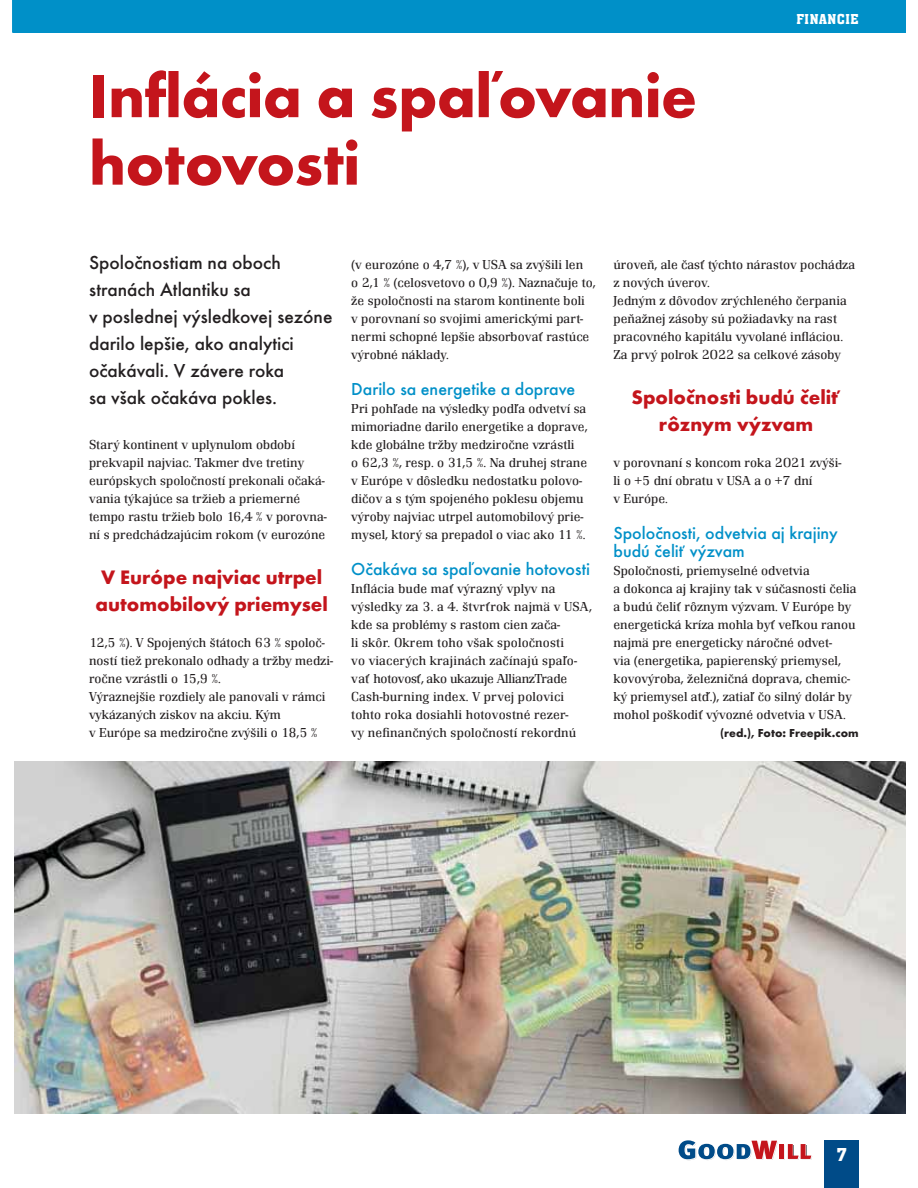
<style>
.page{position:relative;width:918px;height:1188px;background:#fff}
.page>*{position:absolute;margin:0;border:0;box-sizing:border-box;transform-origin:0 0}
.t1{font:700 63px/67.5px "Futura TOT";letter-spacing:-.01em;color:#c4151c}
.t2{font:700 20.25px/27px "Futura TOT";color:#c4151c}
.t3{font:500 19.5px/27px "Futura TOT";color:#231f20}
.t4{font:500 19.5px "Aachen DOT";color:#fff}
.t5{font:500 18px/18px "Futura TOT";color:#0090c8}
.t6{font:500 15px "Aachen DOT";letter-spacing:.04em;color:#fff}
.t7{font:300 13.5px/18px "Renault TOT";color:#231f20}
.t8{font:700 12px "Futura TOT";color:#231f20}
</style>
<div class="page">
<div style="left:13px;top:0;width:892px;height:33px;background:#0090c8"></div>
<svg style="left:679px;top:1140px;width:133px;height:20px"></svg>
<div style="left:825px;top:1140px;width:34px;height:48px;background:#004b88"></div>
<img style="left:15px;top:762px;width:890px;height:352px">
<h1 class="t1" style="left:89px;top:68px;width:609px">Inflácia a spaľovanie hotovosti</h1>
<p class="t6" style="left:796px;top:14px;width:64px">FINANCIE</p>
<h3 class="t3" style="left:89px;top:251px;width:245px">Spoločnostiam na oboch stranách Atlantiku sa<br>v poslednej výsledkovej sezóne darilo lepšie, ako analytici očakávali. V závere roka<br>sa však očakáva pokles.</h3>
<p class="t7" style="left:89px;top:436px;width:239px">Starý kontinent v uplynulom období prekvapil najviac. Takmer dve tretiny európskych spoločností prekonali očaká&shy;vania týkajúce sa tržieb a priemerné tempo rastu tržieb bolo 16,4 % v porovna&shy;ní s predchádzajúcim rokom (v eurozóne</p>
<h2 class="t2" style="left:96px;top:565px;width:234px">V Európe najviac utrpel automobilový priemysel</h2>
<p class="t7" style="left:89px;top:634px;width:245px">12,5 %). V Spojených štátoch 63 % spoloč&shy;ností tiež prekonalo odhady a tržby medzi&shy;ročne vzrástli o 15,9 %.<br>Výraznejšie rozdiely ale panovali v rámci vykázaných ziskov na akciu. Kým<br>v Európe sa medziročne zvýšili o 18,5 %</p>
<p class="t7" style="left:351px;top:256px;width:246px">(v eurozóne o 4,7 %), v USA sa zvýšili len<br>o 2,1 % (celosvetovo o 0,9 %). Naznačuje to, že spoločnosti na starom kontinente boli<br>v porovnaní so svojimi americkými part&shy;nermi schopné lepšie absorbovať rastúce výrobné náklady.</p>
<h3 class="t5" style="left:351px;top:382px;width:226px">Darilo sa energetike a doprave</h3>
<p class="t7" style="left:351px;top:400px;width:238px">Pri pohľade na výsledky podľa odvetví sa mimoriadne darilo energetike a doprave, kde globálne tržby medziročne vzrástli<br>o 62,3 %, resp. o 31,5 %. Na druhej strane v Európe v dôsledku nedostatku polovo&shy;dičov a s tým spojeného poklesu objemu výroby najviac utrpel automobilový prie&shy;mysel, ktorý sa prepadol o viac ako 11 %.</p>
<h3 class="t5" style="left:351px;top:562px;width:240px">Očakáva sa spaľovanie hotovosti</h3>
<p class="t7" style="left:351px;top:580px;width:242px">Inflácia bude mať výrazný vplyv na výsledky za 3. a 4. štvrťrok najmä v USA, kde sa problémy s rastom cien zača-<br>li skôr. Okrem toho však spoločnosti<br>vo viacerých krajinách začínajú spaľo&shy;vať hotovosť, ako ukazuje AllianzTrade Cash-burning index. V prvej polovici tohto roka dosiahli hotovostné rezer-<br>vy nefinančných spoločností rekordnú</p>
<p class="t7" style="left:613px;top:256px;width:243px">úroveň, ale časť týchto nárastov pochádza z nových úverov.<br>Jedným z dôvodov zrýchleného čerpania peňažnej zásoby sú požiadavky na rast pracovného kapitálu vyvolané infláciou.<br>Za prvý polrok 2022 sa celkové zásoby</p>
<h2 class="t2" style="left:631px;top:385px;width:211px;text-align:center">Spoločnosti budú čeliť rôznym výzvam</h2>
<p class="t7" style="left:613px;top:454px;width:229px">v porovnaní s koncom roka 2021 zvýši&shy;li o +5 dní obratu v USA a o +7 dní<br>v Európe.</p>
<h3 class="t5" style="left:613px;top:526px;width:226px">Spoločnosti, odvetvia aj krajiny budú čeliť výzvam</h3>
<p class="t7" style="left:613px;top:562px;width:245px">Spoločnosti, priemyselné odvetvia<br>a dokonca aj krajiny tak v súčasnosti čelia a budú čeliť rôznym výzvam. V Európe by energetická kríza mohla byť veľkou ranou najmä pre energeticky náročné odvet-<br>via (energetika, papierenský priemysel, kovovýroba, železničná doprava, chemic&shy;ký priemysel atď.), zatiaľ čo silný dolár by mohol poškodiť vývozné odvetvia v USA.</p>
<p class="t8" style="left:720px;top:728px;width:140px">(red.), Foto: Freepik.com</p>
<h3 class="t4" style="left:837px;top:1148px;width:12px">7</h3>
</div>
